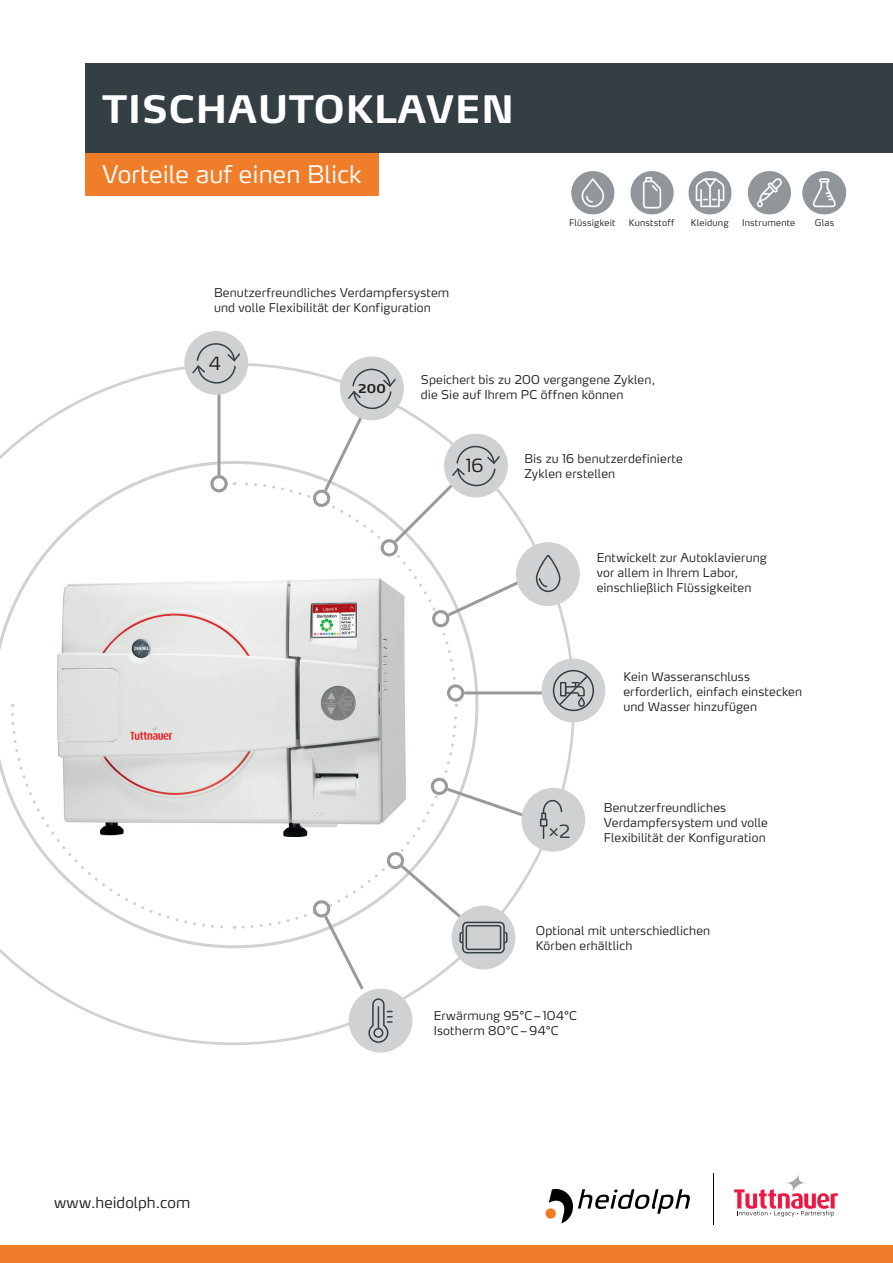
<style>
.page{position:relative;width:893px;height:1263px;background:#fff}
.page>*{position:absolute;margin:0;border:0;box-sizing:border-box;transform-origin:0 0}
.t1{font:700 37.5px "Max OT";letter-spacing:.01em;color:#fff}
.t2{font:300 24px "Max OT";color:#fff}
.t3{font:300 18px "Max OT";color:#231f20}
.t4{font:300 18px "Max OT";color:#343f43}
.t5{font:300 15px "Max OT";letter-spacing:.005em;color:#231f20}
.t6{font:300 12px/15px "Max OT";letter-spacing:.01em;color:#231f20}
.t7{font:700 12px "Max OT";color:#231f20}
.t8{font:300 9px "Max OT";letter-spacing:.02em;color:#231f20}
</style>
<div class="page">
<div style="left:0;top:1246px;width:893px;height:17px;background:#f07d2a"></div>
<svg style="left:0;top:363px;width:575px;height:682px"></svg>
<div style="left:212px;top:477px;width:14px;height:14px;background:#fff;border-radius:50%"></div>
<div style="left:210px;top:475px;width:18px;height:17px;border:3px solid #989a9d;border-radius:50%"></div>
<hr style="left:217px;top:394px;width:3px;height:81px;background:#989a9d">
<div style="left:448px;top:686px;width:15px;height:14px;background:#fff;border-radius:50%"></div>
<div style="left:447px;top:684px;width:17px;height:18px;border:3px solid #989a9d;border-radius:50%"></div>
<hr style="left:464px;top:691px;width:81px;height:3px;background:#989a9d">
<svg style="left:430px;top:577px;width:96px;height:50px"></svg>
<svg style="left:429px;top:774px;width:99px;height:45px"></svg>
<div style="left:340px;top:356px;width:64px;height:64px;background:#d0d1d2;border-radius:50%"></div>
<div style="left:444px;top:434px;width:64px;height:63px;background:#d0d1d2;border-radius:50%"></div>
<svg style="left:309px;top:368px;width:192px;height:189px"></svg>
<div style="left:516px;top:542px;width:64px;height:64px;background:#d0d1d2;border-radius:50%"></div>
<svg style="left:535px;top:554px;width:26px;height:39px"></svg>
<div style="left:541px;top:659px;width:64px;height:63px;background:#d0d1d2;border-radius:50%"></div>
<div style="left:553px;top:670px;width:41px;height:41px;border:2px solid #343f43;border-radius:50%"></div>
<svg style="left:558px;top:674px;width:31px;height:33px"></svg>
<div style="left:578px;top:697px;width:7px;height:10px;border:1px solid #343f43;border-radius:3px"></div>
<div style="left:521px;top:788px;width:64px;height:64px;background:#d0d1d2;border-radius:50%"></div>
<svg style="left:542px;top:799px;width:21px;height:40px"></svg>
<svg style="left:541px;top:812px;width:5px;height:7px"></svg>
<svg style="left:540px;top:819px;width:7px;height:7px"></svg>
<img style="left:58px;top:571px;width:354px;height:266px">
<div style="left:184px;top:331px;width:64px;height:64px;background:#d0d1d2;border-radius:50%"></div>
<svg style="left:191px;top:343px;width:50px;height:41px"></svg>
<div style="left:452px;top:906px;width:63px;height:63px;background:#d0d1d2;border-radius:50%"></div>
<div style="left:462px;top:922px;width:43px;height:31px;border:2px solid #343f43;border-radius:4px"></div>
<div style="left:466px;top:925px;width:35px;height:25px;border:2px solid #343f43;border-radius:2px"></div>
<svg style="left:309px;top:848px;width:158px;height:398px"></svg>
<svg style="left:503px;top:931px;width:5px;height:13px"></svg>
<div style="left:85px;top:64px;width:808px;height:89px;background:#343f43"></div>
<img style="left:571px;top:171px;width:44px;height:44px">
<img style="left:630px;top:171px;width:44px;height:44px">
<img style="left:688px;top:171px;width:44px;height:44px">
<img style="left:747px;top:171px;width:44px;height:44px">
<img style="left:802px;top:171px;width:45px;height:44px">
<div style="left:545px;top:1208px;width:11px;height:10px;background:#ef7b29;border-radius:50%"></div>
<svg style="left:549px;top:1189px;width:141px;height:34px"></svg>
<hr style="left:713px;top:1173px;width:1px;height:52px;background:#000003">
<svg style="left:734px;top:1175px;width:104px;height:42px"></svg>
<div style="left:85px;top:153px;width:294px;height:42px;background:#f07d2a"></div>
<h1 class="t1" style="left:102px;top:85px;width:414px">TISCHAUTOKLAVEN</h1>
<h2 class="t2" style="left:102px;top:159px;width:261px">Vorteile auf einen Blick</h2>
<p class="t6" style="left:214px;top:285px;width:237px">Benutzerfreundliches Verdampfersystem und volle Flexibilität der Konfiguration</p>
<h3 class="t3" style="left:209px;top:352px;width:14px">4</h3>
<p class="t8" style="left:569px;top:217px;width:48px">Flüssigkeit</p>
<p class="t8" style="left:629px;top:217px;width:47px">Kunststoff</p>
<p class="t8" style="left:691px;top:217px;width:39px">Kleidung</p>
<p class="t8" style="left:742px;top:217px;width:55px">Instrumente</p>
<p class="t8" style="left:815px;top:217px;width:21px">Glas</p>
<p class="t5" style="left:54px;top:1192px;width:138px">www.heidolph.com</p>
<p class="t7" style="left:358px;top:381px;width:29px">200</p>
<p class="t6" style="left:421px;top:372px;width:236px">Speichert bis zu 200 vergangene Zyklen, die Sie auf Ihrem PC öffnen können</p>
<h3 class="t3" style="left:466px;top:454px;width:19px">16</h3>
<p class="t6" style="left:524px;top:451px;width:160px">Bis zu 16 benutzerdefinierte<br>Zyklen erstellen</p>
<p class="t6" style="left:597px;top:550px;width:172px">Entwickelt zur Autoklavierung vor allem in Ihrem Labor, einschließlich Flüssigkeiten</p>
<p class="t6" style="left:623px;top:668px;width:180px">Kein Wasseranschluss erforderlich, einfach einstecken und Wasser hinzufügen</p>
<h3 class="t4" style="left:548px;top:820px;width:23px">×2</h3>
<p class="t6" style="left:604px;top:800px;width:166px">Benutzerfreundliches<br>Verdampfersystem und volle<br>Flexibilität der Konfiguration</p>
<p class="t6" style="left:536px;top:923px;width:176px">Optional mit unterschiedlichen<br>Körben erhältlich</p>
<p class="t6" style="left:434px;top:1008px;width:145px">Erwärmung 95°C–104°C<br>Isotherm 80°C–94°C</p>
</div>
